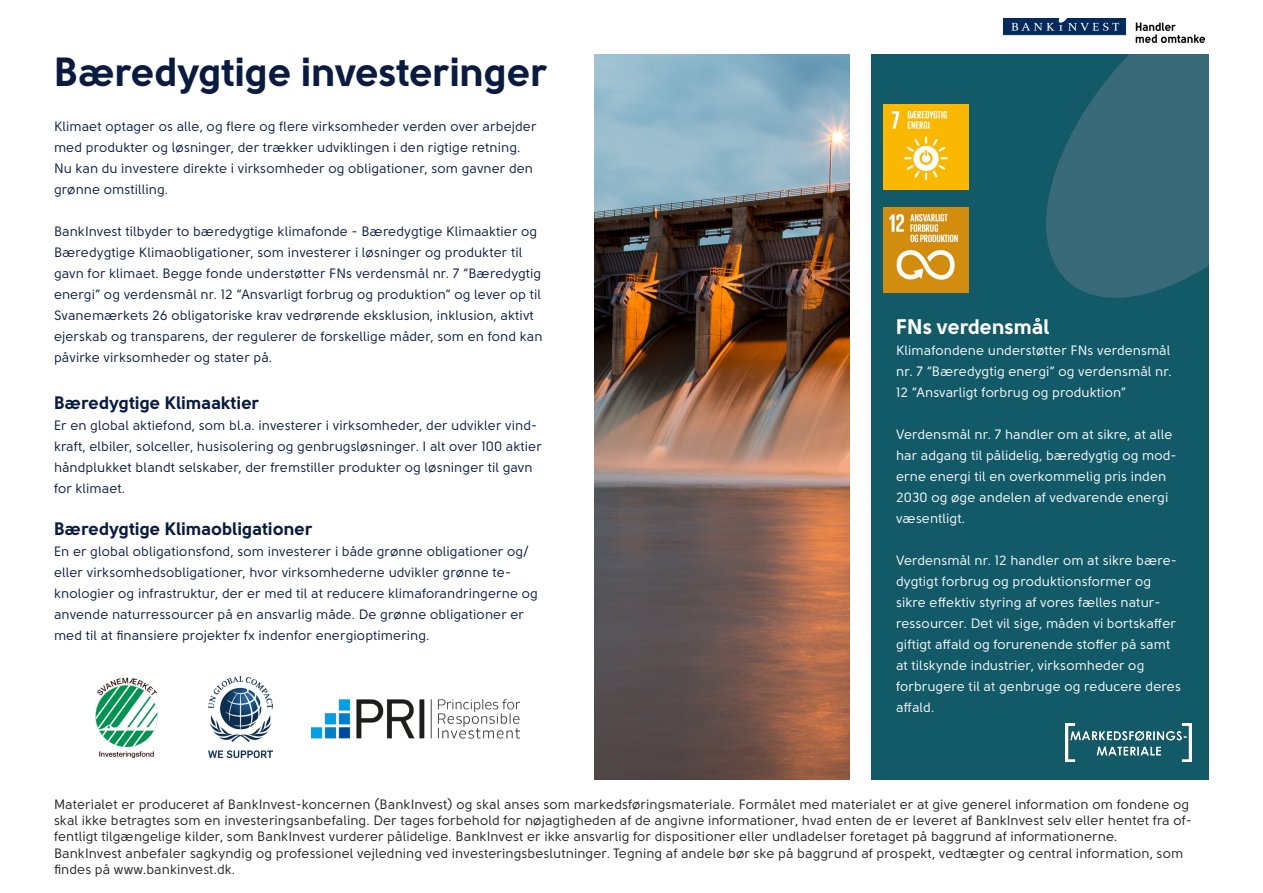
<style>
.page{position:relative;width:1263px;height:893px;background:#fff}
.page>*{position:absolute;margin:0;border:0;box-sizing:border-box;transform-origin:0 0}
.t1{font:700 40.5px "Solomon Sans";letter-spacing:-.005em;color:#0a1b40}
.t2{font:700 21px "Solomon Sans";letter-spacing:-.005em;color:#fff}
.t3{font:700 18px "Solomon Sans";color:#0a1b40}
.t4{font:13.5px/21px "Solomon Sans";color:#0a1b40}
.t5{font:13.5px/16.2px "Solomon Sans";color:#231f20}
.t6{font:13.5px/21px "Solomon Sans";color:#fff}
</style>
<div class="page">
<div style="left:871px;top:54px;width:338px;height:725px;background:#135a69"></div>
<svg style="left:1046px;top:54px;width:163px;height:244px;fill:#386a79"></svg>
<img style="left:1003px;top:19px;width:201px;height:23px">
<img style="left:884px;top:104px;width:84px;height:85px">
<img style="left:884px;top:207px;width:84px;height:85px">
<img style="left:312px;top:699px;width:208px;height:40px">
<img style="left:208px;top:677px;width:65px;height:81px">
<img style="left:95px;top:677px;width:63px;height:81px">
<img style="left:1066px;top:723px;width:126px;height:39px">
<img style="left:594px;top:54px;width:256px;height:725px">
<p class="t1" style="left:54px;top:49px;width:495px">Bæredygtige investeringer</p>
<p class="t4" style="left:54px;top:116px;width:484px">Klimaet optager os alle, og flere og flere virksomheder verden over arbejder med produkter og løsninger, der trækker udviklingen i den rigtige retning.</p>
<p class="t4" style="left:54px;top:158px;width:481px">Nu kan du investere direkte i virksomheder og obligationer, som gavner den grønne omstilling.</p>
<p class="t4" style="left:54px;top:221px;width:490px">BankInvest tilbyder to bæredygtige klimafonde - Bæredygtige Klimaaktier og Bæredygtige Klimaobligationer, som investerer i løsninger og produkter til gavn for klimaet. Begge fonde understøtter FNs verdensmål nr. 7 “Bæredygtig energi” og verdensmål nr. 12 “Ansvarligt forbrug og produktion” og lever op til Svanemærkets 26 obligatoriske krav vedrørende eksklusion, inklusion, aktivt ejerskab og transparens, der regulerer de forskellige måder, som en fond kan påvirke virksomheder og stater på.</p>
<p class="t3" style="left:54px;top:393px;width:207px">Bæredygtige Klimaaktier</p>
<p class="t4" style="left:54px;top:415px;width:489px">Er en global aktiefond, som bl.a. investerer i virksomheder, der udvikler vind&shy;kraft, elbiler, solceller, husisolering og genbrugsløsninger. I alt over 100 aktier håndplukket blandt selskaber, der fremstiller produkter og løsninger til gavn for klimaet.</p>
<p class="t3" style="left:54px;top:519px;width:260px">Bæredygtige Klimaobligationer</p>
<p class="t4" style="left:54px;top:541px;width:485px">En er global obligationsfond, som investerer i både grønne obligationer og/ eller virksomhedsobligationer, hvor virksomhederne udvikler grønne te&shy;knologier og infrastruktur, der er med til at reducere klimaforandringerne og anvende naturressourcer på en ansvarlig måde. De grønne obligationer er med til at finansiere projekter fx indenfor energioptimering.</p>
<p class="t2" style="left:896px;top:315px;width:155px">FNs verdensmål</p>
<p class="t6" style="left:896px;top:340px;width:277px;text-align:justify">Klimafondene understøtter FNs verdensmål nr. 7 “Bæredygtig energi” og verdensmål nr.<br>12 “Ansvarligt forbrug og produktion”</p>
<p class="t6" style="left:896px;top:424px;width:282px">Verdensmål nr. 7 handler om at sikre, at alle har adgang til pålidelig, bæredygtig og mod&shy;erne energi til en overkommelig pris inden 2030 og øge andelen af vedvarende energi væsentligt.</p>
<p class="t6" style="left:896px;top:550px;width:286px">Verdensmål nr. 12 handler om at sikre bære&shy;dygtigt forbrug og produktionsformer og sikre effektiv styring af vores fælles natur&shy;ressourcer. Det vil sige, måden vi bortskaffer giftigt affald og forurenende stoffer på samt at tilskynde industrier, virksomheder og forbrugere til at genbruge og reducere deres affald.</p>
<p class="t5" style="left:54px;top:796px;width:1139px">Materialet er produceret af BankInvest-koncernen (BankInvest) og skal anses som markedsføringsmateriale. Formålet med materialet er at give generel information om fondene og skal ikke betragtes som en investeringsanbefaling. Der tages forbehold for nøjagtigheden af de angivne informationer, hvad enten de er leveret af BankInvest selv eller hentet fra of&shy;fentligt tilgængelige kilder, som BankInvest vurderer pålidelige. BankInvest er ikke ansvarlig for dispositioner eller undladelser foretaget på baggrund af informationerne.<br>BankInvest anbefaler sagkyndig og professionel vejledning ved investeringsbeslutninger. Tegning af andele bør ske på baggrund af prospekt, vedtægter og central information, som findes på www.bankinvest.dk.</p>
</div>
